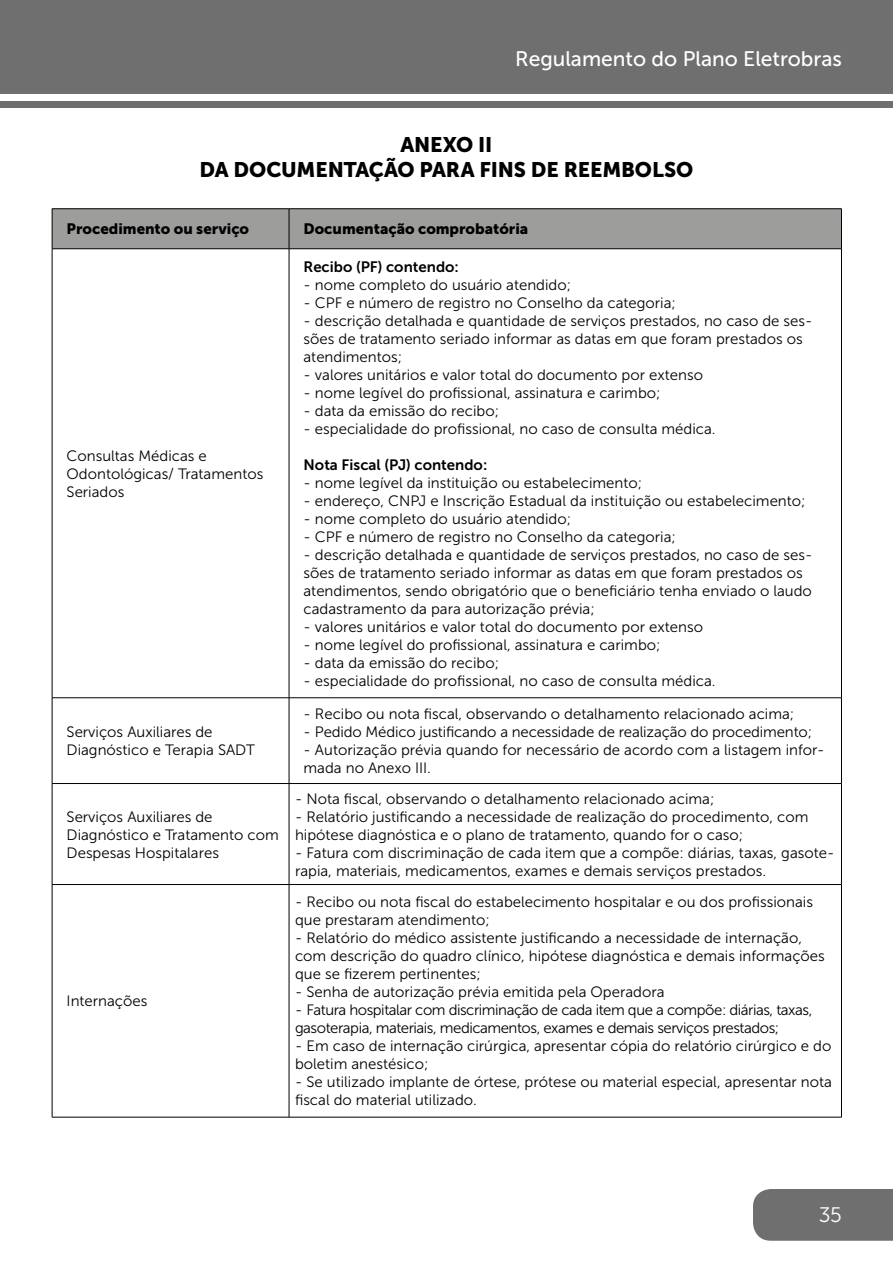
<style>
.page{position:relative;width:893px;height:1263px;background:#fff}
.page>*{position:absolute;margin:0;border:0;box-sizing:border-box;transform-origin:0 0}
.t1{font:21px/25.2px "Museo Sans 900";letter-spacing:-.01em;color:#000;text-align:center}
.t2{font:21px "Museo Sans 500";color:#fff}
.t3{font:21px "Museo Sans 300";color:#fff}
.t4{font:15px/18px "Museo Sans 300";color:#000}
.t5{font:15px/18px "Museo Sans 300";letter-spacing:-.03em;color:#000}
.t6{font:15px "Museo Sans 700";color:#000}
.t7{font:15px "Museo Sans 900";color:#000}
.t8{font:15px "Museo Sans 900";color:#010202}
.s1{color:#000}
</style>
<div class="page">
<div style="left:753px;top:1189px;width:140px;height:52px;background:#706f6f"></div>
<div style="left:0;top:0;width:893px;height:94px;background:#706f6f"></div>
<div style="left:0;top:101px;width:893px;height:6px;background:#706f6f"></div>
<div style="left:53px;top:209px;width:788px;height:39px;background:#9d9d9c"></div>
<hr style="left:52px;top:208px;width:237px;height:1px;background:#000">
<hr style="left:52px;top:209px;width:1px;height:40px;background:#000">
<hr style="left:289px;top:208px;width:553px;height:1px;background:#000">
<hr style="left:289px;top:209px;width:1px;height:40px;background:#000">
<hr style="left:841px;top:209px;width:1px;height:40px;background:#000">
<hr style="left:52px;top:248px;width:237px;height:1px;background:#000">
<hr style="left:52px;top:249px;width:1px;height:448px;background:#000">
<hr style="left:289px;top:248px;width:553px;height:1px;background:#000">
<hr style="left:289px;top:249px;width:1px;height:448px;background:#000">
<hr style="left:841px;top:249px;width:1px;height:448px;background:#000">
<hr style="left:52px;top:697px;width:237px;height:1px;background:#000">
<hr style="left:52px;top:698px;width:1px;height:85px;background:#000">
<hr style="left:289px;top:697px;width:553px;height:1px;background:#000">
<hr style="left:289px;top:698px;width:1px;height:85px;background:#000">
<hr style="left:841px;top:698px;width:1px;height:85px;background:#000">
<hr style="left:52px;top:784px;width:1px;height:100px;background:#000">
<hr style="left:52px;top:885px;width:1px;height:232px;background:#000">
<hr style="left:52px;top:783px;width:237px;height:1px;background:#000">
<hr style="left:289px;top:783px;width:553px;height:1px;background:#000">
<hr style="left:289px;top:784px;width:1px;height:100px;background:#000">
<hr style="left:841px;top:784px;width:1px;height:100px;background:#000">
<hr style="left:289px;top:885px;width:1px;height:232px;background:#000">
<hr style="left:841px;top:885px;width:1px;height:232px;background:#000">
<hr style="left:52px;top:884px;width:237px;height:1px;background:#000">
<hr style="left:289px;top:884px;width:553px;height:1px;background:#000">
<hr style="left:52px;top:1117px;width:237px;height:1px;background:#000">
<hr style="left:289px;top:1117px;width:553px;height:1px;background:#000">
<h1 class="t2" style="left:515px;top:47px;width:328px">Regulamento do Plano Eletrobras</h1>
<h1 class="t1" style="left:200px;top:132px;width:495px">ANEXO II<br>DA DOCUMENTAÇÃO PARA FINS DE REEMBOLSO</h1>
<p class="t8" style="left:67px;top:221px;width:184px"><span class="s1">Pr</span>ocedimento ou serviço</p>
<p class="t7" style="left:304px;top:221px;width:226px">Documentação comprobatória</p>
<p class="t4" style="left:67px;top:447px;width:198px">Consultas Médicas e<br>Odontológicas/ Tratamentos<br>Seriados</p>
<p class="t4" style="left:67px;top:723px;width:190px">Serviços Auxiliares de<br>Diagnóstico e Terapia SADT</p>
<p class="t4" style="left:67px;top:807px;width:214px">Serviços Auxiliares de<br>Diagnóstico e Tratamento com<br>Despesas Hospitalares</p>
<p class="t4" style="left:67px;top:992px;width:82px">Internações</p>
<p class="t6" style="left:304px;top:258px;width:157px">Recibo (PF) contendo:</p>
<p class="t4" style="left:304px;top:276px;width:269px">- nome completo do usuário atendido;</p>
<p class="t4" style="left:304px;top:294px;width:374px">- CPF e número de registro no Conselho da categoria;</p>
<p class="t4" style="left:304px;top:312px;width:510px">- descrição detalhada e quantidade de serviços prestados, no caso de ses&shy;sões de tratamento seriado informar as datas em que foram prestados os atendimentos;</p>
<p class="t4" style="left:304px;top:366px;width:401px">- valores unitários e valor total do documento por extenso</p>
<p class="t4" style="left:304px;top:384px;width:358px">- nome legível do profissional, assinatura e carimbo;</p>
<p class="t4" style="left:304px;top:402px;width:197px">- data da emissão do recibo;</p>
<p class="t4" style="left:304px;top:420px;width:414px">- especialidade do profissional, no caso de consulta médica.</p>
<p class="t6" style="left:304px;top:456px;width:185px">Nota Fiscal (PJ) contendo:</p>
<p class="t4" style="left:304px;top:474px;width:340px">- nome legível da instituição ou estabelecimento;</p>
<p class="t4" style="left:304px;top:492px;width:504px">- endereço, CNPJ e Inscrição Estadual da instituição ou estabelecimento;</p>
<p class="t4" style="left:304px;top:510px;width:269px">- nome completo do usuário atendido;</p>
<p class="t4" style="left:304px;top:528px;width:374px">- CPF e número de registro no Conselho da categoria;</p>
<p class="t4" style="left:304px;top:546px;width:510px">- descrição detalhada e quantidade de serviços prestados, no caso de ses&shy;sões de tratamento seriado informar as datas em que foram prestados os atendimentos, sendo obrigatório que o beneficiário tenha enviado o laudo cadastramento da para autorização prévia;</p>
<p class="t4" style="left:304px;top:618px;width:401px">- valores unitários e valor total do documento por extenso</p>
<p class="t4" style="left:304px;top:636px;width:358px">- nome legível do profissional, assinatura e carimbo;</p>
<p class="t4" style="left:304px;top:654px;width:197px">- data da emissão do recibo;</p>
<p class="t4" style="left:304px;top:672px;width:414px">- especialidade do profissional, no caso de consulta médica.</p>
<p class="t4" style="left:304px;top:705px;width:492px">- Recibo ou nota fiscal, observando o detalhamento relacionado acima;</p>
<p class="t4" style="left:304px;top:723px;width:510px">- Pedido Médico justificando a necessidade de realização do procedimento;</p>
<p class="t4" style="left:304px;top:741px;width:522px">- Autorização prévia quando for necessário de acordo com a listagem infor&shy;mada no Anexo III.</p>
<p class="t4" style="left:295px;top:789px;width:421px">- Nota fiscal, observando o detalhamento relacionado acima;</p>
<p class="t4" style="left:295px;top:807px;width:515px">- Relatório justificando a necessidade de realização do procedimento, com hipótese diagnóstica e o plano de tratamento, quando for o caso;</p>
<p class="t4" style="left:295px;top:843px;width:541px">- Fatura com discriminação de cada item que a compõe: diárias, taxas, gasote&shy;rapia, materiais, medicamentos, exames e demais serviços prestados.</p>
<p class="t4" style="left:295px;top:893px;width:519px">- Recibo ou nota fiscal do estabelecimento hospitalar e ou dos profissionais que prestaram atendimento;</p>
<p class="t4" style="left:295px;top:929px;width:531px">- Relatório do médico assistente justificando a necessidade de internação, com descrição do quadro clínico, hipótese diagnóstica e demais informações que se fizerem pertinentes;</p>
<p class="t4" style="left:295px;top:983px;width:371px">- Senha de autorização prévia emitida pela Operadora</p>
<p class="t5" style="left:295px;top:1001px;width:519px">- Fatura hospitalar com discriminação de cada item que a compõe: diárias, taxas, gasoterapia, materiais, medicamentos, exames e demais serviços prestados;</p>
<p class="t4" style="left:295px;top:1037px;width:538px">- Em caso de internação cirúrgica, apresentar cópia do relatório cirúrgico e do boletim anestésico;</p>
<p class="t4" style="left:295px;top:1073px;width:538px">- Se utilizado implante de órtese, prótese ou material especial, apresentar nota fiscal do material utilizado.</p>
<h1 class="t3" style="left:819px;top:1203px;width:25px">35</h1>
</div>
